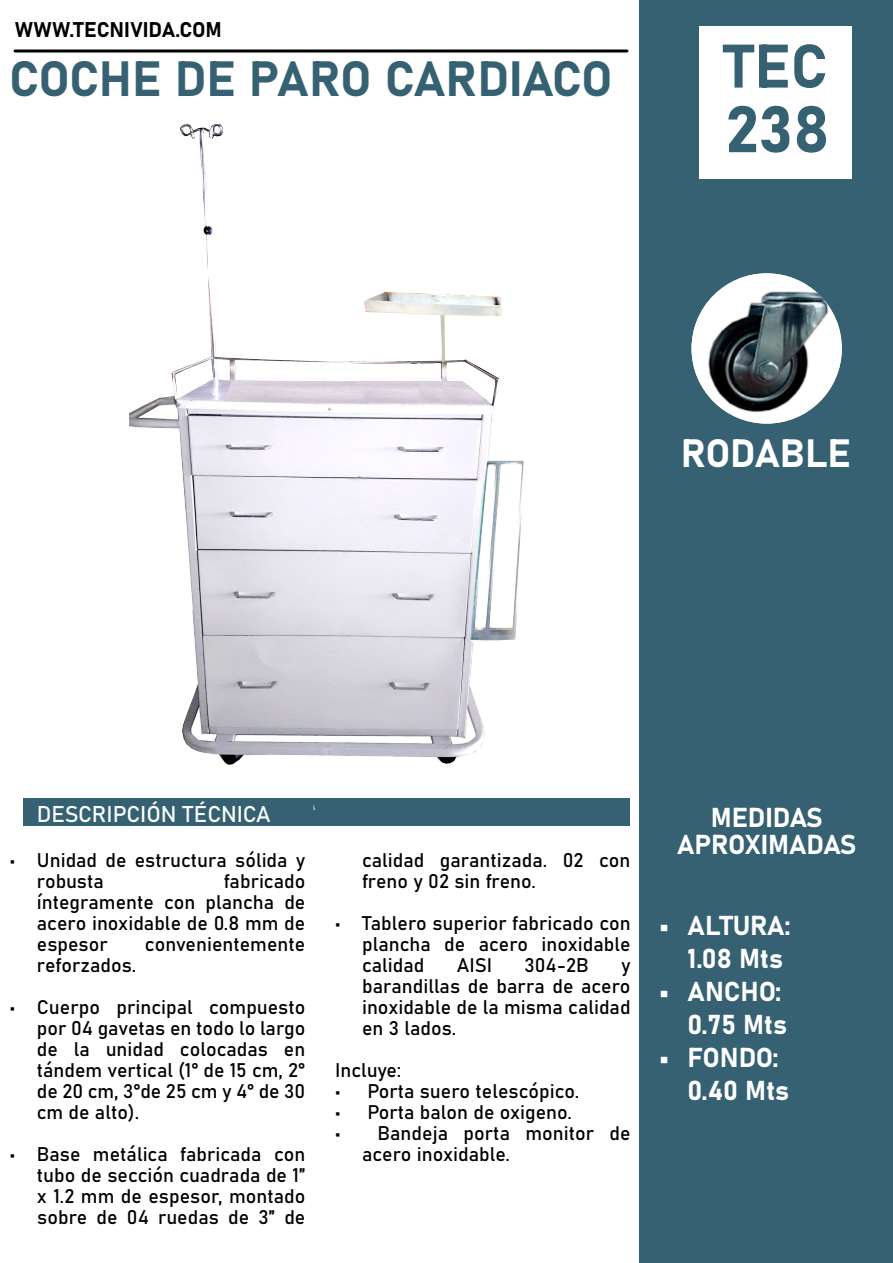
<style>
.page{position:relative;width:893px;height:1263px;background:#fff}
.page>*{position:absolute;margin:0;border:0;box-sizing:border-box;transform-origin:0 0}
.t1{font:64.65px "Bahnschrift";color:#356172}
.t2{font:60.45px "Bahnschrift";color:#356172}
.t3{font:48.9px "Bahnschrift";letter-spacing:-.01em;color:#356172}
.t4{font:39px "Bahnschrift";letter-spacing:-.005em;color:#fff}
.t5{font:27px/33px "Bahnschrift";color:#fff;text-align:right}
.t6{font:22.5px "Bahnschrift";letter-spacing:-.005em;color:#fff}
.t7{font:21px "Bahnschrift";color:#000}
.t8{font:19.5px/21px "Bahnschrift";color:#000;text-align:justify}
</style>
<div class="page">
<hr style="left:15px;top:50px;width:612px;height:3px;background:#000">
<div style="left:24px;top:798px;width:606px;height:27px;background:#356172"></div>
<div style="left:639px;top:0;width:254px;height:1263px;background:#356172"></div>
<div style="left:700px;top:26px;width:152px;height:152px;background:#fff"></div>
<img style="left:691px;top:273px;width:151px;height:151px;border-radius:75px">
<img style="left:129px;top:125px;width:394px;height:684px">
<p class="t7" style="left:15px;top:13px;width:208px">WWW.TECNIVIDA.COM</p>
<h3 class="t3" style="left:9px;top:41px;width:605px">COCHE DE PARO CARDIACO</h3>
<h2 class="t2" style="left:724px;top:20px;width:105px">TEC</h2>
<h1 class="t1" style="left:725px;top:80px;width:106px">238</h1>
<h3 class="t4" style="left:681px;top:424px;width:171px">RODABLE</h3>
<p class="t6" style="left:37px;top:797px;width:235px">DESCRIPCIÓN TÉCNICA</p>
<p class="t8" style="left:37px;top:848px;width:270px;text-indent:-27px">• Unidad de estructura sólida y robusta</p>
<p class="t8" style="left:37px;top:869px;width:270px;text-indent:187px">fabricado íntegramente con plancha de acero inoxidable de 0.8 mm de espesor</p>
<p class="t8" style="left:145px;top:932px;width:162px">convenientemente</p>
<p class="t8" style="left:37px;top:953px;width:101px">reforzados.</p>
<p class="t8" style="left:37px;top:995px;width:270px;text-indent:-27px">• Cuerpo principal compuesto por 04 gavetas en todo lo largo de la unidad colocadas en tándem vertical (1° de 15 cm, 2° de 20 cm, 3°de 25 cm y 4° de 30 cm de alto).</p>
<p class="t8" style="left:37px;top:1142px;width:270px;text-indent:-27px">• Base metálica fabricada con tubo de sección cuadrada de 1” x 1.2 mm de espesor, montado sobre de 04 ruedas de 3” de</p>
<p class="t8" style="left:362px;top:848px;width:270px">calidad garantizada. 02 con freno y 02 sin freno.</p>
<p class="t8" style="left:362px;top:911px;width:270px;text-indent:-27px">• Tablero superior fabricado con plancha de acero inoxidable calidad</p>
<p class="t8" style="left:457px;top:953px;width:37px">AISI</p>
<p class="t8" style="left:524px;top:953px;width:66px">304-2B</p>
<p class="t8" style="left:362px;top:953px;width:270px;text-indent:259px">y barandillas de barra de acero inoxidable de la misma calidad en 3 lados.</p>
<p class="t8" style="left:335px;top:1058px;width:68px">Incluye:</p>
<p class="t8" style="left:335px;top:1079px;width:246px">• Porta suero telescópico.</p>
<p class="t8" style="left:335px;top:1100px;width:238px">• Porta balon de oxigeno.</p>
<p class="t8" style="left:362px;top:1121px;width:270px;text-indent:-27px">• Bandeja porta monitor de acero inoxidable.</p>
<h3 class="t5" style="left:677px;top:802px;width:181px;line-height:27px;text-align:center">MEDIDAS<br>APROXIMADAS</h3>
<h3 class="t5" style="left:660px;top:907px;width:132px">• ALTURA:<br>1.08 Mts</h3>
<h3 class="t5" style="left:660px;top:973px;width:128px">• ANCHO:<br>0.75 Mts</h3>
<h3 class="t5" style="left:687px;top:1039px;width:103px;text-align:left;text-indent:-27px">• FONDO:<br>0.40 Mts</h3>
</div>
